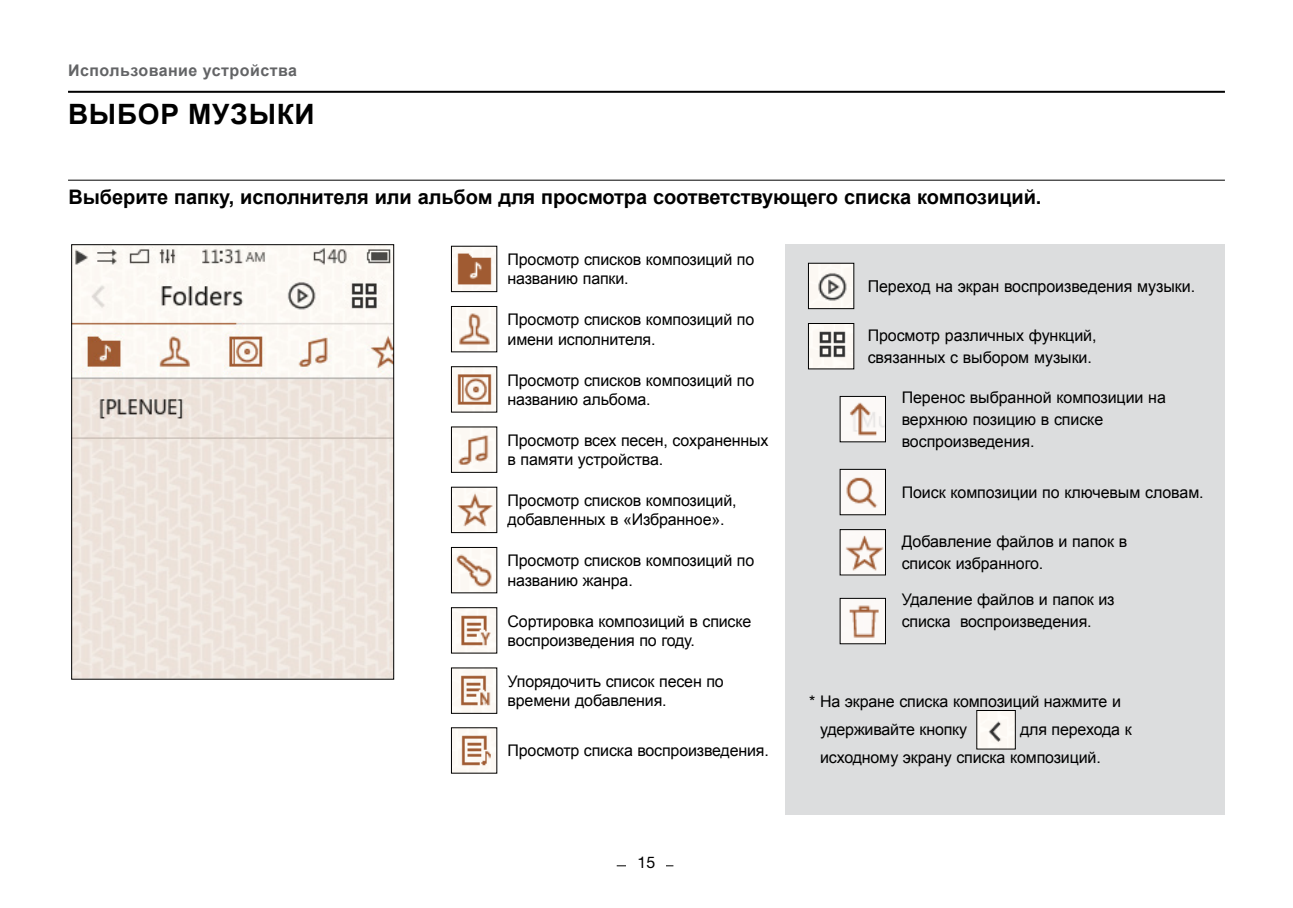
<style>
.page{position:relative;width:1293px;height:908px;background:#fff}
.page>*{position:absolute;margin:0;border:0;box-sizing:border-box;transform-origin:0 0}
.t1{font:700 28px "Arial";letter-spacing:.025em;color:#000}
.t2{font:700 20px "Arial";letter-spacing:-.005em;color:#000}
.t3{font:16.4px "Arial";letter-spacing:-.005em;color:#000}
.t4{font:16px/19.2px "Arial";letter-spacing:-.01em;color:#000}
.t5{font:700 16px "Arial";letter-spacing:.03em;color:#636466}
.t6{font:16px "Helvetica Neue LT Pro";color:#000}
</style>
<div class="page">
<hr style="left:68px;top:179px;width:1157px;height:2px;background:#000">
<hr style="left:68px;top:91px;width:1157px;height:2px;background:#000">
<hr style="left:617px;top:864px;width:56px;height:2px;background:#000">
<div style="left:626px;top:856px;width:40px;height:23px;background:#fff"></div>
<img style="left:73px;top:246px;width:319px;height:431px">
<div style="left:71px;top:244px;width:323px;height:435px;border:1px solid #000"></div>
<div style="left:785px;top:244px;width:439px;height:570px;background:#dcddde"></div>
<img style="left:453px;top:248px;width:42px;height:42px">
<div style="left:451px;top:246px;width:46px;height:46px;border:1px solid #000"></div>
<img style="left:453px;top:308px;width:42px;height:42px">
<div style="left:451px;top:306px;width:46px;height:46px;border:1px solid #000"></div>
<img style="left:453px;top:368px;width:42px;height:42px">
<div style="left:451px;top:366px;width:46px;height:46px;border:1px solid #000"></div>
<img style="left:453px;top:428px;width:42px;height:42px">
<img style="left:455px;top:489px;width:40px;height:41px">
<img style="left:453px;top:549px;width:42px;height:41px">
<div style="left:451px;top:547px;width:46px;height:45px;border:1px solid #000"></div>
<img style="left:453px;top:609px;width:42px;height:42px">
<div style="left:451px;top:607px;width:46px;height:46px;border:1px solid #000"></div>
<img style="left:453px;top:669px;width:42px;height:42px">
<img style="left:453px;top:729px;width:42px;height:42px">
<img style="left:810px;top:265px;width:42px;height:42px">
<div style="left:808px;top:263px;width:46px;height:46px;border:1px solid #000"></div>
<img style="left:810px;top:325px;width:42px;height:42px">
<div style="left:808px;top:323px;width:46px;height:46px;border:1px solid #000"></div>
<img style="left:842px;top:398px;width:41px;height:42px">
<img style="left:842px;top:471px;width:41px;height:41px">
<img style="left:842px;top:531px;width:41px;height:42px">
<img style="left:842px;top:600px;width:41px;height:41px">
<img style="left:978px;top:712px;width:35px;height:35px">
<p class="t5" style="left:68px;top:60px;width:231px">Использование устройства</p>
<h1 class="t1" style="left:68px;top:95px;width:248px">Выбор музыки</h1>
<p class="t2" style="left:69px;top:183px;width:974px">Выберите папку, исполнителя или альбом для просмотра соответствующего списка композиций.</p>
<p class="t4" style="left:507px;top:250px;width:248px">Просмотр списков композиций по названию папки.</p>
<p class="t4" style="left:507px;top:310px;width:248px">Просмотр списков композиций по имени исполнителя.</p>
<p class="t4" style="left:507px;top:370px;width:248px">Просмотр списков композиций по названию альбома.</p>
<p class="t4" style="left:507px;top:430px;width:262px">Просмотр всех песен, сохраненных в памяти устройства.</p>
<p class="t4" style="left:507px;top:491px;width:230px">Просмотр списков композиций, добавленных в «Избранное».</p>
<p class="t4" style="left:507px;top:551px;width:248px">Просмотр списков композиций по названию жанра.</p>
<p class="t4" style="left:507px;top:611px;width:245px">Сортировка композиций в списке воспроизведения по году.</p>
<p class="t4" style="left:507px;top:671px;width:218px">Упорядочить список песен по времени добавления.</p>
<p class="t4" style="left:507px;top:741px;width:263px">Просмотр списка воспроизведения.</p>
<p class="t6" style="left:637px;top:852px;width:19px">15</p>
<p class="t3" style="left:867px;top:275px;width:329px">Переход на экран воспроизведения музыки.</p>
<p class="t4" style="left:867px;top:324px;width:230px;line-height:22px">Просмотр различных функций, связанных с выбором музыки.</p>
<p class="t4" style="left:901px;top:386px;width:266px;line-height:22px">Перенос выбранной композиции на верхнюю позицию в списке воспроизведения.</p>
<p class="t4" style="left:901px;top:482px;width:303px">Поиск композиции по ключевым словам.</p>
<p class="t4" style="left:901px;top:530px;width:227px;line-height:22px">Добавление файлов и папок в список избранного.</p>
<p class="t4" style="left:901px;top:588px;width:214px;line-height:22px">Удаление файлов и папок из списка воспроизведения.</p>
<p class="t4" style="left:820px;top:687px;width:302px;line-height:28px;text-indent:-11px">* На экране списка композиций нажмите и удерживайте кнопку</p>
<p class="t4" style="left:820px;top:715px;width:313px;line-height:28px;text-indent:200px">для перехода к исходному экрану списка композиций.</p>
</div>
